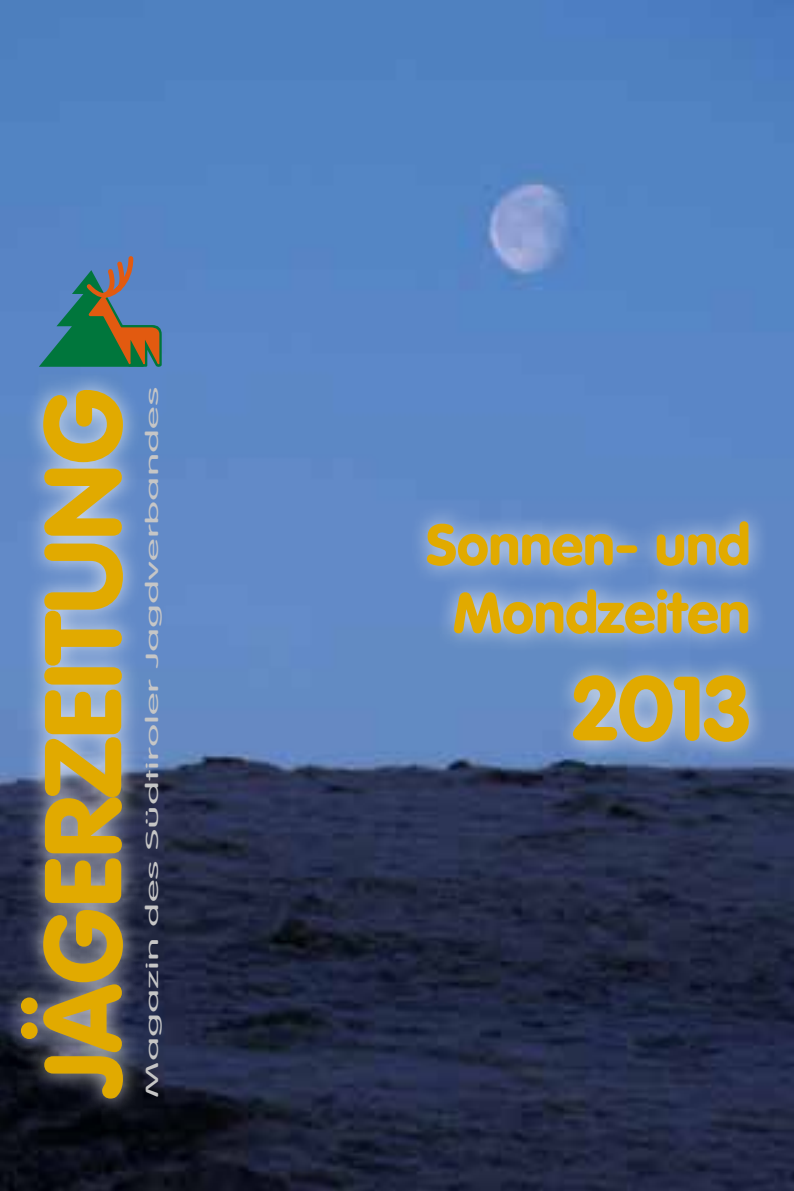
<style>
.page{position:relative;width:794px;height:1191px;background:#fff}
.page>*{position:absolute;margin:0;border:0;box-sizing:border-box;transform-origin:0 0}
.t1{font:900 107.1px "VAG Rounded Std";color:#e1aa00}
.t2{font:900 89.6px "VAG Rounded Std";color:#e1aa00}
.t3{font:900 56.7px/67.9px "VAG Rounded Std";color:#e1aa00;text-align:center}
.t4{font:300 17.15px "VAG Rounded Std";color:#c6c6c6;scale:2.53 1}
</style>
<div class="page">
<img style="left:0;top:0;width:794px;height:1191px">
<div style="left:1px;top:370px;width:142px;height:749px;background:#fff;opacity:.75"></div>
<div style="left:408px;top:500px;width:362px;height:262px;background:#fff;opacity:.75"></div>
<svg style="left:39px;top:256px;width:123px;height:111px;background:#51797d"></svg>
<h1 class="t1" style="left:19px;top:1097px;width:712px;rotate:-90deg">Jägerzeitung</h1>
<p class="t4" style="left:142px;top:1097px;width:282px;rotate:-90deg">Magazin des Südtiroler Jagdverbandes</p>
<h3 class="t3" style="left:426px;top:513px;width:325px">Sonnen- und<br>Mondzeiten</h3>
<h2 class="t2" style="left:573px;top:654px;width:179px">2013</h2>
</div>
